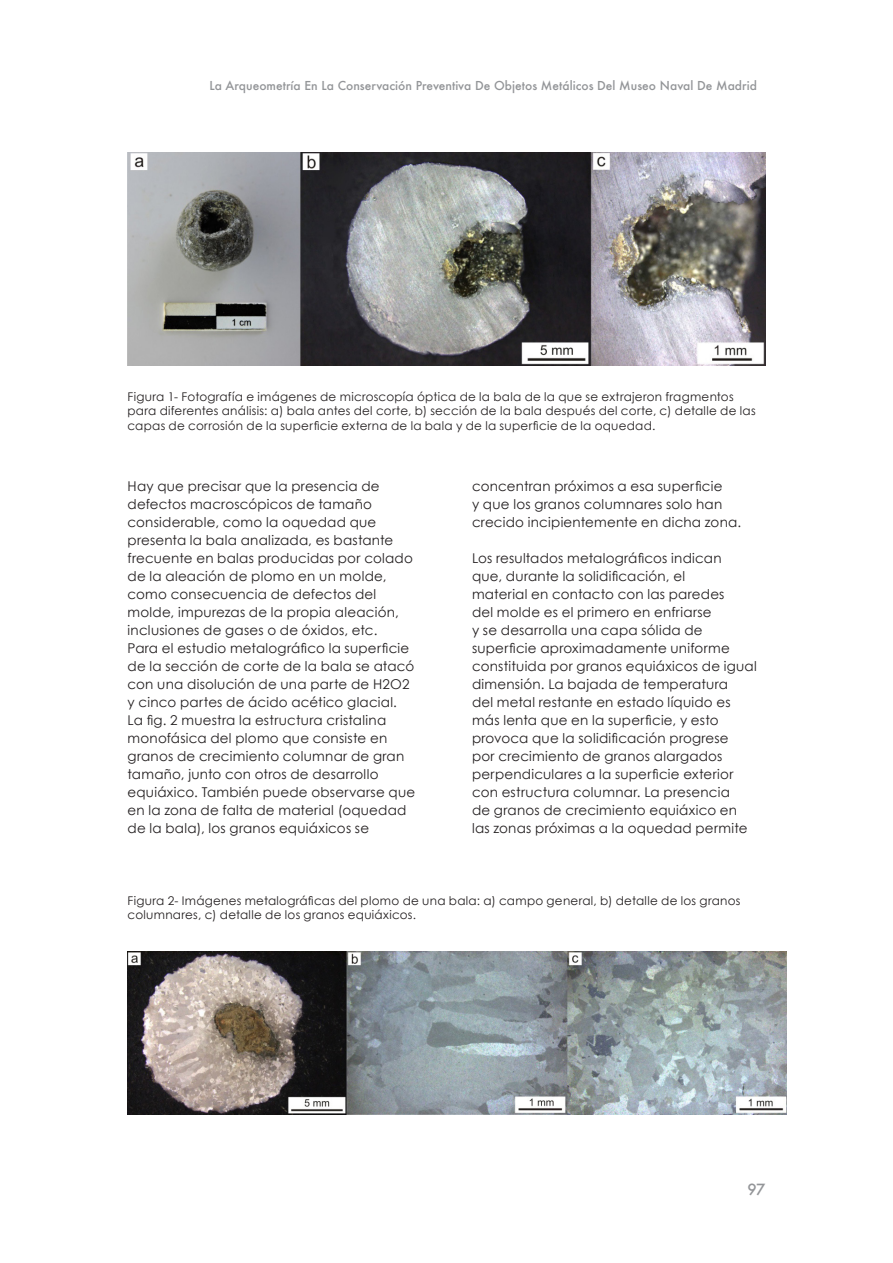
<style>
.page{position:relative;width:893px;height:1263px;background:#fff}
.page>*{position:absolute;margin:0;border:0;box-sizing:border-box;transform-origin:0 0}
.t1{font:500 15px "Futura";color:#939598}
._4__texto_normal{font:13.5px/18px "Century Gothic";letter-spacing:.015em;color:#231f20}
._6__Legenda{font:12px/14.4px "Century Gothic";letter-spacing:.02em;color:#231f20}
.t2{font:500 12px "Futura";color:#939598}
</style>
<div class="page">
<img style="left:128px;top:152px;width:637px;height:213px">
<img style="left:128px;top:952px;width:659px;height:162px">
<p class="t2" style="left:209px;top:77px;width:549px">La Arqueometría En La Conservación Preventiva De Objetos Metálicos Del Museo Naval De Madrid</p>
<p class="_6__Legenda" style="left:128px;top:389px;width:630px">Figura 1- Fotografía e imágenes de microscopía óptica de la bala de la que se extrajeron fragmentos para diferentes análisis: a) bala antes del corte, b) sección de la bala después del corte, c) detalle de las capas de corrosión de la superficie externa de la bala y de la superficie de la oquedad.</p>
<p class="_4__texto_normal" style="left:128px;top:477px;width:287px">Hay que precisar que la presencia de defectos macroscópicos de tamaño considerable, como la oquedad que presenta la bala analizada, es bastante frecuente en balas producidas por colado de la aleación de plomo en un molde, como consecuencia de defectos del molde, impurezas de la propia aleación, inclusiones de gases o de óxidos, etc.</p>
<p class="_4__texto_normal" style="left:128px;top:639px;width:289px">Para el estudio metalográfico la superficie de la sección de corte de la bala se atacó con una disolución de una parte de H2O2 y cinco partes de ácido acético glacial.<br>La fig. 2 muestra la estructura cristalina monofásica del plomo que consiste en granos de crecimiento columnar de gran tamaño, junto con otros de desarrollo equiáxico. También puede observarse que en la zona de falta de material (oquedad de la bala), los granos equiáxicos se</p>
<p class="_4__texto_normal" style="left:472px;top:477px;width:271px">concentran próximos a esa superficie<br>y que los granos columnares solo han crecido incipientemente en dicha zona.</p>
<p class="_4__texto_normal" style="left:472px;top:549px;width:286px">Los resultados metalográficos indican<br>que, durante la solidificación, el<br>material en contacto con las paredes<br>del molde es el primero en enfriarse<br>y se desarrolla una capa sólida de superficie aproximadamente uniforme constituida por granos equiáxicos de igual dimensión. La bajada de temperatura<br>del metal restante en estado líquido es más lenta que en la superficie, y esto provoca que la solidificación progrese<br>por crecimiento de granos alargados perpendiculares a la superficie exterior con estructura columnar. La presencia<br>de granos de crecimiento equiáxico en las zonas próximas a la oquedad permite</p>
<p class="_6__Legenda" style="left:128px;top:893px;width:614px">Figura 2- Imágenes metalográficas del plomo de una bala: a) campo general, b) detalle de los granos columnares, c) detalle de los granos equiáxicos.</p>
<p class="t1" style="left:747px;top:1179px;width:20px">97</p>
</div>
